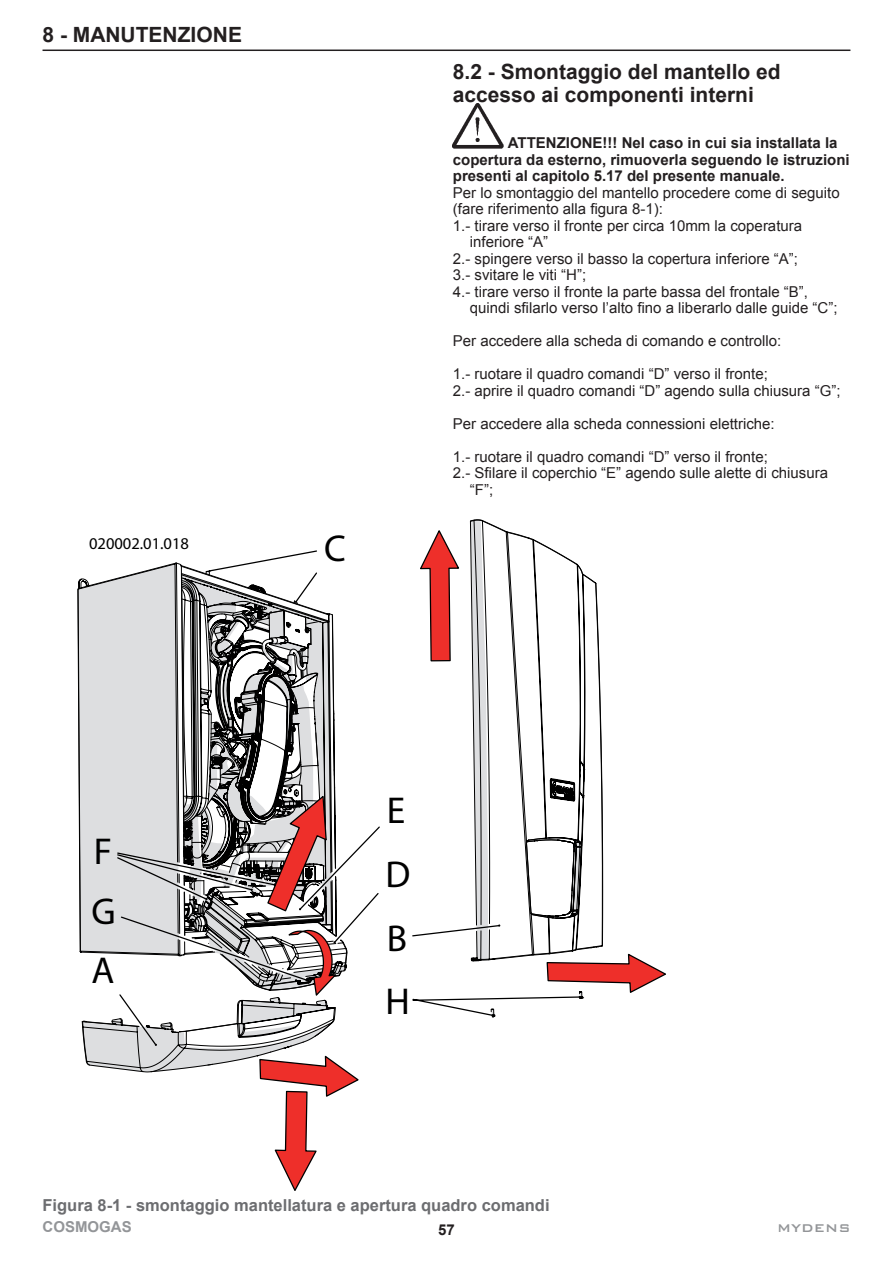
<style>
.page{position:relative;width:893px;height:1263px;background:#fff}
.page>*{position:absolute;margin:0;border:0;box-sizing:border-box;transform-origin:0 0}
.t1{font:700 37.5px/63.9px "Arial Unicode MS";color:#000}
.t2{font:700 21px/23.1px "Arial";color:#231f20}
.t3{font:700 16.5px "Arial";color:#6c6d70}
.t4{font:700 16.5px "Arial Unicode MS";color:#000}
.t5{font:15px/16.5px "Arial";color:#231f20}
.t6{font:700 15px/16.5px "Arial";color:#231f20}
.t7{font:700 15px "Arial";color:#939598}
.t8{font:500 15px "Bank Gothic BT";color:#939598}
</style>
<div class="page">
<hr style="left:43px;top:50px;width:807px;height:1px;background:#231f20">
<img style="left:453px;top:104px;width:51px;height:44px">
<svg style="left:470px;top:519px;width:133px;height:433px"></svg>
<svg style="left:526px;top:598px;width:59px;height:335px"></svg>
<svg style="left:77px;top:550px;width:303px;height:641px"></svg>
<svg style="left:412px;top:952px;width:254px;height:65px"></svg>
<svg style="left:412px;top:924px;width:89px;height:13px"></svg>
<svg style="left:420px;top:530px;width:39px;height:132px"></svg>
<div style="left:86px;top:530px;width:97px;height:27px;background:#fff"></div>
<h2 class="t2" style="left:42px;top:24px;width:201px">8 - MANUTENZIONE</h2>
<p class="t4" style="left:89px;top:533px;width:101px">020002.01.018</p>
<h1 class="t1" style="left:324px;top:516px;width:23px">C</h1>
<h2 class="t2" style="left:453px;top:60px;width:329px">8.2 - Smontaggio del mantello ed accesso ai componenti interni</h2>
<p class="t6" style="left:453px;top:135px;width:398px;text-indent:55px">ATTENZIONE!!! Nel caso in cui sia installata la copertura da esterno, rimuoverla seguendo le istruzioni presenti al capitolo 5.17 del presente manuale.</p>
<p class="t5" style="left:453px;top:184px;width:388px">Per lo smontaggio del mantello procedere come di seguito</p>
<p class="t5" style="left:453px;top:201px;width:212px">(fare riferimento alla figura 8-1):</p>
<p class="t5" style="left:453px;top:217px;width:351px">1.- tirare verso il fronte per circa 10mm la coperatura</p>
<p class="t5" style="left:470px;top:234px;width:80px">inferiore “A”</p>
<p class="t5" style="left:453px;top:250px;width:347px">2.- spingere verso il basso la copertura inferiore “A”;</p>
<p class="t5" style="left:453px;top:267px;width:135px">3.- svitare le viti “H”;</p>
<p class="t5" style="left:453px;top:283px;width:357px">4.- tirare verso il fronte la parte bassa del frontale “B”,</p>
<p class="t5" style="left:470px;top:300px;width:369px">quindi sfilarlo verso l’alto fino a liberarlo dalle guide “C”;</p>
<p class="t5" style="left:453px;top:333px;width:330px">Per accedere alla scheda di comando e controllo:</p>
<p class="t5" style="left:453px;top:366px;width:389px">1.- ruotare il quadro comandi “D” verso il fronte;<br>2.- aprire il quadro comandi “D” agendo sulla chiusura “G”;</p>
<p class="t5" style="left:453px;top:415px;width:323px">Per accedere alla scheda connessioni elettriche:</p>
<p class="t5" style="left:453px;top:448px;width:317px">1.- ruotare il quadro comandi “D” verso il fronte;</p>
<p class="t5" style="left:453px;top:465px;width:377px">2.- Sfilare il coperchio “E” agendo sulle alette di chiusura</p>
<p class="t5" style="left:470px;top:481px;width:25px">“F”;</p>
<h1 class="t1" style="left:94px;top:818px;width:20px">F</h1>
<h1 class="t1" style="left:92px;top:879px;width:26px">G</h1>
<h1 class="t1" style="left:92px;top:938px;width:24px">A</h1>
<h1 class="t1" style="left:385px;top:778px;width:26px">E<br>D</h1>
<h1 class="t1" style="left:387px;top:906px;width:22px">B</h1>
<h1 class="t1" style="left:385px;top:968px;width:26px">H</h1>
<p class="t3" style="left:43px;top:1193px;width:509px">Figura 8-1 - smontaggio mantellatura e apertura quadro comandi</p>
<p class="t7" style="left:43px;top:1216px;width:91px">COSMOGAS</p>
<p class="t6" style="left:438px;top:1221px;width:18px">57</p>
<p class="t8" style="left:777px;top:1220px;width:75px">MYDENS</p>
</div>
